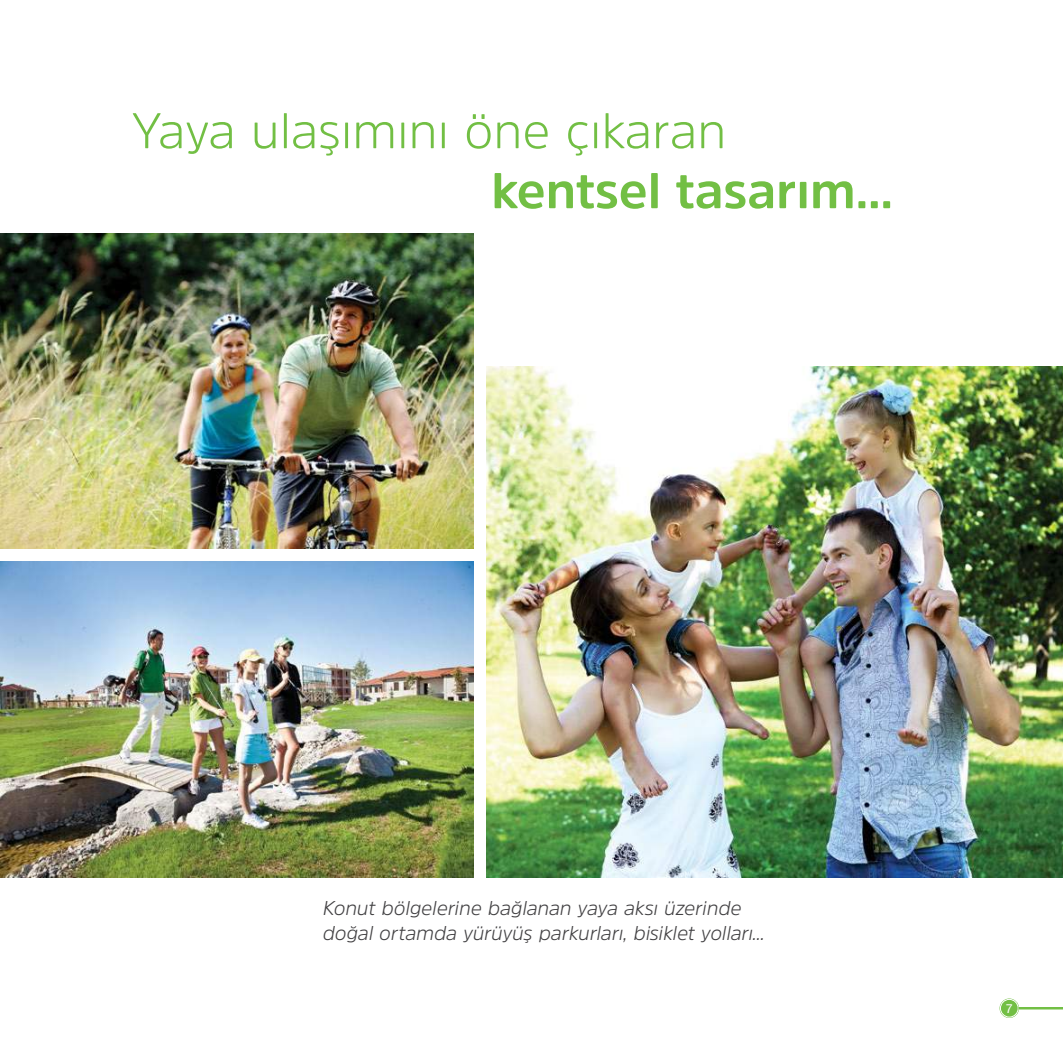
<style>
.page{position:relative;width:1063px;height:1063px;background:#fff}
.page>*{position:absolute;margin:0;border:0;box-sizing:border-box;transform-origin:0 0}
.t1{font:300 50px "Amsi Pro";color:#72bf44}
.t2{font:700 50px "Amsi Pro";color:#72bf44}
.t3{font:italic 300 20px/25px "Amsi Pro";letter-spacing:-.005em;color:#414042}
.t4{font:12.5px "Helvetica Neue LT Pro";color:#fff}
</style>
<div class="page">
<img style="left:486px;top:367px;width:577px;height:510px">
<img style="left:0;top:234px;width:473px;height:315px">
<img style="left:0;top:562px;width:473px;height:315px">
<svg style="left:1000px;top:999px;width:19px;height:19px"></svg>
<div style="left:1000px;top:999px;width:18px;height:18px;border:1px solid #fff;border-radius:50%"></div>
<hr style="left:1019px;top:1007px;width:44px;height:2px;background:#72bf44">
<h1 class="t1" style="left:131px;top:96px;width:597px">Yaya ulaşımını öne çıkaran</h1>
<h1 class="t2" style="left:491px;top:156px;width:403px">kentsel tasarım...</h1>
<p class="t3" style="left:323px;top:895px;width:444px">Konut bölgelerine bağlanan yaya aksı üzerinde doğal ortamda yürüyüş parkurları, bisiklet yolları...</p>
<p class="t4" style="left:1006px;top:1001px;width:8px">7</p>
</div>
